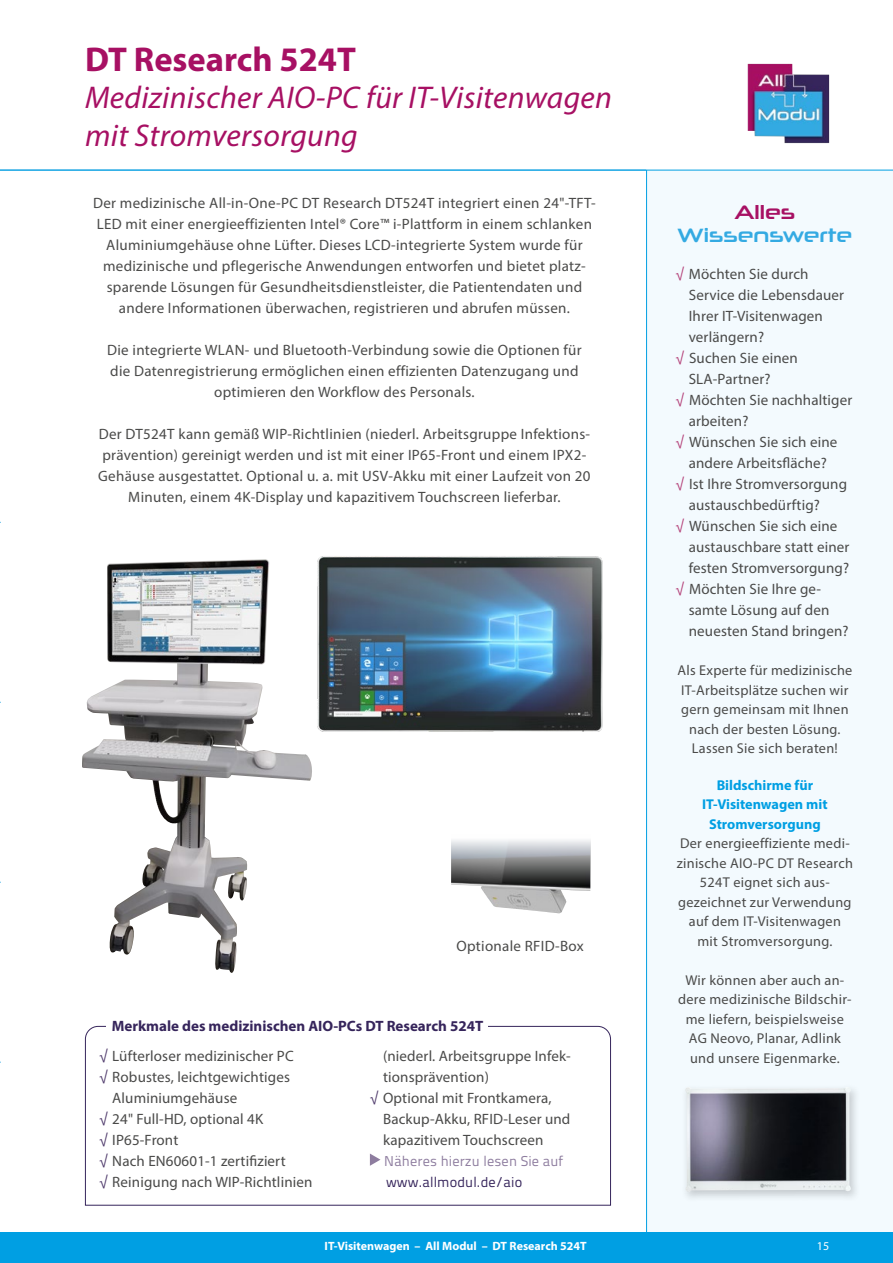
<style>
.page{position:relative;width:893px;height:1263px;background:#fff}
.page>*{position:absolute;margin:0;border:0;box-sizing:border-box;transform-origin:0 0}
.Kleinere_topkop{font:700 34.5px "Myriad Pro";color:#a71063}
.SubTopkop_italic{font:italic 31.5px/37.8px "Myriad Pro";letter-spacing:.01em;color:#a71063}
.t1{font:19.5px/23.4px "Neuropolitical Rg";color:#34aae2;text-align:center}
.Platte_tekst_HIT_gec{font:15px/21px "Myriad Pro";letter-spacing:.015em;color:#4a4a49}
.Producttitel{font:700 15px "Myriad Pro";color:#36255b}
.Platte_tekst_met_num{font:15px "Myriad Pro";letter-spacing:.02em;color:#4a4a49}
.Zijkant_plt_txt{font:14.25px/19.5px "Myriad Pro";letter-spacing:.02em;color:#4a4a49;text-align:center}
.Zijkant_kopje{font:700 14.25px/19.5px "Myriad Pro";color:#009fe3;text-align:center}
.Opsomming_voordelen{font:14.25px "Titillium Text 25 L 400 wt";letter-spacing:.01em;color:#8e7d9f}
.Opsomming_voordelen-2{font:14.25px "Titillium Text 25 L 400 wt";letter-spacing:.01em;color:#36255b}
.t2{font:700 12px "Myriad Pro";color:#fff}
.t3{font:12px "Myriad Pro";color:#fff}
.s1{color:#4d386a}
.s2{color:#a71063}
.s3{color:#b23c75}
</style>
<div class="page">
<div style="left:647px;top:170px;width:246px;height:1074px;background:#f3fafe"></div>
<hr style="left:646px;top:170px;width:1px;height:1074px;background:#009fe3">
<img style="left:82px;top:559px;width:183px;height:414px">
<img style="left:317px;top:556px;width:286px;height:175px">
<svg style="left:85px;top:1026px;width:526px;height:180px"></svg>
<div style="left:107px;top:1020px;width:381px;height:18px;background:#fff"></div>
<img style="left:451px;top:840px;width:139px;height:73px">
<div style="left:681px;top:1082px;width:181px;height:121px;background:#000;opacity:.2"></div>
<img style="left:684px;top:1086px;width:168px;height:107px">
<div style="left:0;top:1232px;width:893px;height:31px;background:#009fe3"></div>
<img style="left:747px;top:64px;width:82px;height:79px">
<hr style="left:0;top:170px;width:893px;height:1px;background:#009fe3">
<p class="Kleinere_topkop" style="left:85px;top:36px;width:272px">DT Research 524T</p>
<p class="SubTopkop_italic" style="left:85px;top:78px;width:528px">Medizinischer AIO-PC für IT-Visitenwagen mit Stromversorgung</p>
<p class="Platte_tekst_HIT_gec" style="left:93px;top:192px;width:504px;text-align:center">Der medizinische All-in-One-PC DT Research DT524T integriert einen 24"-TFT-LED mit einer energieeffizienten Intel® Core™ i-Plattform in einem schlanken Aluminiumgehäuse ohne Lüfter. Dieses LCD-integrierte System wurde für medizinische und pflegerische Anwendungen entworfen und bietet platz&shy;sparende Lösungen für Gesundheitsdienstleister, die Patientendaten und andere Informationen überwachen, registrieren und abrufen müssen.</p>
<p class="Platte_tekst_HIT_gec" style="left:107px;top:339px;width:476px;text-align:center">Die integrierte WLAN- und Bluetooth-Verbindung sowie die Optionen für die Datenregistrierung ermöglichen einen effizienten Datenzugang und optimieren den Workflow des Personals.</p>
<p class="Platte_tekst_HIT_gec" style="left:98px;top:423px;width:494px;text-align:center">Der DT524T kann gemäß WIP-Richtlinien (niederl. Arbeitsgruppe Infektions&shy;prävention) gereinigt werden und ist mit einer IP65-Front und einem IPX2- Gehäuse ausgestattet. Optional u. a. mit USV-Akku mit einer Laufzeit von 20<br>Minuten, einem 4K-Display und kapazitivem Touchscreen lieferbar.</p>
<p class="Platte_tekst_met_num" style="left:456px;top:937px;width:129px">Optionale RFID-Box</p>
<p class="Producttitel" style="left:112px;top:1016px;width:373px">Merkmale des medizinischen AIO-PCs DT Research 524T</p>
<p class="Platte_tekst_HIT_gec" style="left:99px;top:1045px;width:196px"><span class="s1">√</span> Lüfterloser medizinischer PC</p>
<p class="Platte_tekst_HIT_gec" style="left:112px;top:1066px;width:179px;text-indent:-13px"><span class="s1">√</span> Robustes, leichtgewichtiges<br>Aluminiumgehäuse</p>
<p class="Platte_tekst_HIT_gec" style="left:99px;top:1108px;width:166px"><span class="s1">√</span> 24" Full-HD, optional 4K</p>
<p class="Platte_tekst_HIT_gec" style="left:99px;top:1129px;width:81px"><span class="s1">√</span> IP65-Front</p>
<p class="Platte_tekst_HIT_gec" style="left:99px;top:1150px;width:188px"><span class="s1">√</span> Nach EN60601-1 zertifiziert</p>
<p class="Platte_tekst_HIT_gec" style="left:99px;top:1171px;width:215px"><span class="s1">√</span> Reinigung nach WIP-Richtlinien</p>
<p class="Platte_tekst_HIT_gec" style="left:383px;top:1045px;width:188px">(niederl. Arbeitsgruppe Infek&shy;tionsprävention)</p>
<p class="Platte_tekst_HIT_gec" style="left:383px;top:1087px;width:189px;text-indent:-13px"><span class="s1">√</span> Optional mit Frontkamera,<br>Backup-Akku, RFID-Leser und kapazitivem Touchscreen</p>
<p class="Opsomming_voordelen" style="left:384px;top:1150px;width:180px">Näheres hierzu lesen Sie auf</p>
<p class="Opsomming_voordelen-2" style="left:386px;top:1171px;width:138px">www.allmodul.de/aio</p>
<p class="t1" style="left:678px;top:199px;width:176px"><span class="s2">Alles<br></span>Wissenswerte</p>
<p class="Platte_tekst_HIT_gec" style="left:689px;top:263px;width:157px;text-indent:-13px"><span class="s3">√</span> Möchten Sie durch<br>Service die Lebensdauer<br>Ihrer IT-Visitenwagen verlängern?</p>
<p class="Platte_tekst_HIT_gec" style="left:689px;top:347px;width:111px;text-indent:-13px"><span class="s3">√</span> Suchen Sie einen<br>SLA-Partner?</p>
<p class="Platte_tekst_HIT_gec" style="left:689px;top:389px;width:165px;text-indent:-13px"><span class="s3">√</span> Möchten Sie nachhaltiger arbeiten?</p>
<p class="Platte_tekst_HIT_gec" style="left:676px;top:431px;width:163px;text-align:center"><span class="s3">√</span> Wünschen Sie sich eine andere Arbeitsfläche?</p>
<p class="Platte_tekst_HIT_gec" style="left:689px;top:473px;width:160px;text-indent:-13px"><span class="s3">√</span> Ist Ihre Stromversorgung austauschbedürftig?</p>
<p class="Platte_tekst_HIT_gec" style="left:689px;top:515px;width:162px;text-indent:-13px"><span class="s3">√</span> Wünschen Sie sich eine austauschbare statt einer festen Stromversorgung?</p>
<p class="Platte_tekst_HIT_gec" style="left:689px;top:578px;width:161px;text-indent:-13px"><span class="s3">√</span> Möchten Sie Ihre ge&shy;samte Lösung auf den neuesten Stand bringen?</p>
<p class="Zijkant_plt_txt" style="left:677px;top:660px;width:176px">Als Experte für medizinische<br>IT-Arbeitsplätze suchen wir gern gemeinsam mit Ihnen nach der besten Lösung.<br>Lassen Sie sich beraten!</p>
<p class="Zijkant_kopje" style="left:702px;top:775px;width:127px">Bildschirme für<br>IT-Visitenwagen mit<br>Stromversorgung</p>
<p class="Zijkant_plt_txt" style="left:677px;top:833px;width:178px">Der energieeffiziente medi&shy;zinische AIO-PC DT Research<br>524T eignet sich aus&shy;gezeichnet zur Verwendung auf dem IT-Visitenwagen mit Stromversorgung.</p>
<p class="Zijkant_plt_txt" style="left:678px;top:970px;width:175px">Wir können aber auch an&shy;dere medizinische Bildschir&shy;me liefern, beispielsweise<br>AG Neovo, Planar, Adlink und unsere Eigenmarke.</p>
<p class="t2" style="left:325px;top:1238px;width:264px">IT-Visitenwagen – All Modul – DT Research 524T</p>
<p class="t3" style="left:817px;top:1239px;width:14px">15</p>
</div>
